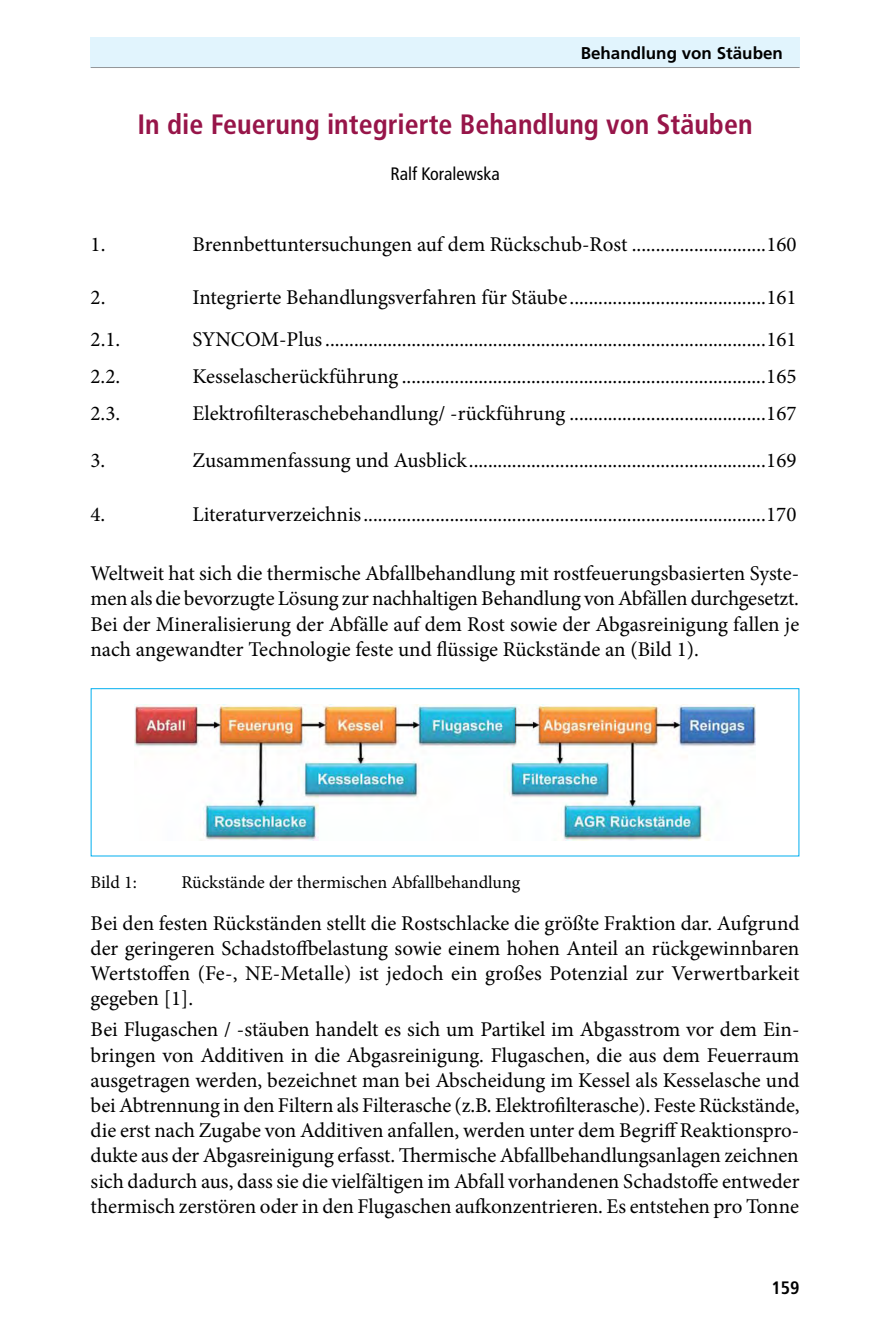
<style>
.page{position:relative;width:879px;height:1333px;background:#fff}
.page>*{position:absolute;margin:0;border:0;box-sizing:border-box;transform-origin:0 0}
.t1{font:700 condensed 28px "Frutiger";color:#971549}
.t2{font:21px/25.2px "Minion Pro";color:#000;text-align:justify}
.t3{font:18px "Minion Pro";color:#000}
.t4{font:condensed 18px "Frutiger";color:#000}
.t5{font:700 condensed 18px "Frutiger";color:#000}
.t6{font:700 17px "Frutiger";color:#000}
</style>
<div class="page">
<div style="left:90px;top:37px;width:709px;height:30px;background:#e1f4fd"></div>
<hr style="left:91px;top:67px;width:708px;height:1px;background:#939598">
<img style="left:135px;top:704px;width:620px;height:136px">
<div style="left:91px;top:688px;width:708px;height:168px;border:1px solid #00aeef"></div>
<p class="t6" style="left:581px;top:43px;width:204px">Behandlung von Stäuben</p>
<h1 class="t1" style="left:137px;top:108px;width:616px">In die Feuerung integrierte Behandlung von Stäuben</h1>
<p class="t4" style="left:390px;top:163px;width:111px">Ralf Koralewska</p>
<p class="t2" style="left:91px;top:231px;width:16px">1.</p>
<p class="t2" style="left:193px;top:231px;width:605px">Brennbettuntersuchungen auf dem Rückschub-Rost ............................160</p>
<p class="t2" style="left:91px;top:285px;width:16px">2.</p>
<p class="t2" style="left:193px;top:285px;width:605px">Integrierte Behandlungsverfahren für Stäube.........................................161</p>
<p class="t2" style="left:91px;top:327px;width:31px">2.1.</p>
<p class="t2" style="left:193px;top:327px;width:605px">SYNCOM-Plus............................................................................................161</p>
<p class="t2" style="left:91px;top:364px;width:31px">2.2.</p>
<p class="t2" style="left:193px;top:364px;width:605px">Kesselascherückführung ............................................................................165</p>
<p class="t2" style="left:91px;top:400px;width:31px">2.3.</p>
<p class="t2" style="left:193px;top:400px;width:605px">Elektrofilteraschebehandlung/ -rückführung .........................................167</p>
<p class="t2" style="left:90px;top:448px;width:16px">3.</p>
<p class="t2" style="left:192px;top:448px;width:605px">Zusammenfassung und Ausblick..............................................................169</p>
<p class="t2" style="left:90px;top:502px;width:16px">4.</p>
<p class="t2" style="left:192px;top:502px;width:605px">Literaturverzeichnis....................................................................................170</p>
<p class="t2" style="left:90px;top:561px;width:710px">Weltweit hat sich die thermische Abfallbehandlung mit rostfeuerungsbasierten Syste&shy;men als die bevorzugte Lösung zur nachhaltigen Behandlung von Abfällen durchgesetzt.<br>Bei der Mineralisierung der Abfälle auf dem Rost sowie der Abgasreinigung fallen je nach angewandter Technologie feste und flüssige Rückstände an (Bild 1).</p>
<p class="t3" style="left:91px;top:869px;width:48px">Bild 1:</p>
<p class="t3" style="left:181px;top:869px;width:340px">Rückstände der thermischen Abfallbehandlung</p>
<p class="t2" style="left:91px;top:910px;width:710px">Bei den festen Rückständen stellt die Rostschlacke die größte Fraktion dar. Aufgrund der geringeren Schadstoffbelastung sowie einem hohen Anteil an rückgewinnbaren Wertstoffen (Fe-, NE-Metalle) ist jedoch ein großes Potenzial zur Verwertbarkeit gegeben [1].</p>
<p class="t2" style="left:91px;top:1017px;width:710px">Bei Flugaschen / -stäuben handelt es sich um Partikel im Abgasstrom vor dem Ein&shy;bringen von Additiven in die Abgasreinigung. Flugaschen, die aus dem Feuerraum ausgetragen werden, bezeichnet man bei Abscheidung im Kessel als Kesselasche und bei Abtrennung in den Filtern als Filterasche (z.B. Elektrofilterasche). Feste Rückstände, die erst nach Zugabe von Additiven anfallen, werden unter dem Begriff Reaktionspro&shy;dukte aus der Abgasreinigung erfasst. Thermische Abfallbehandlungsanlagen zeichnen sich dadurch aus, dass sie die vielfältigen im Abfall vorhandenen Schadstoffe entweder thermisch zerstören oder in den Flugaschen aufkonzentrieren. Es entstehen pro Tonne</p>
<p class="t5" style="left:771px;top:1276px;width:30px">159</p>
</div>
